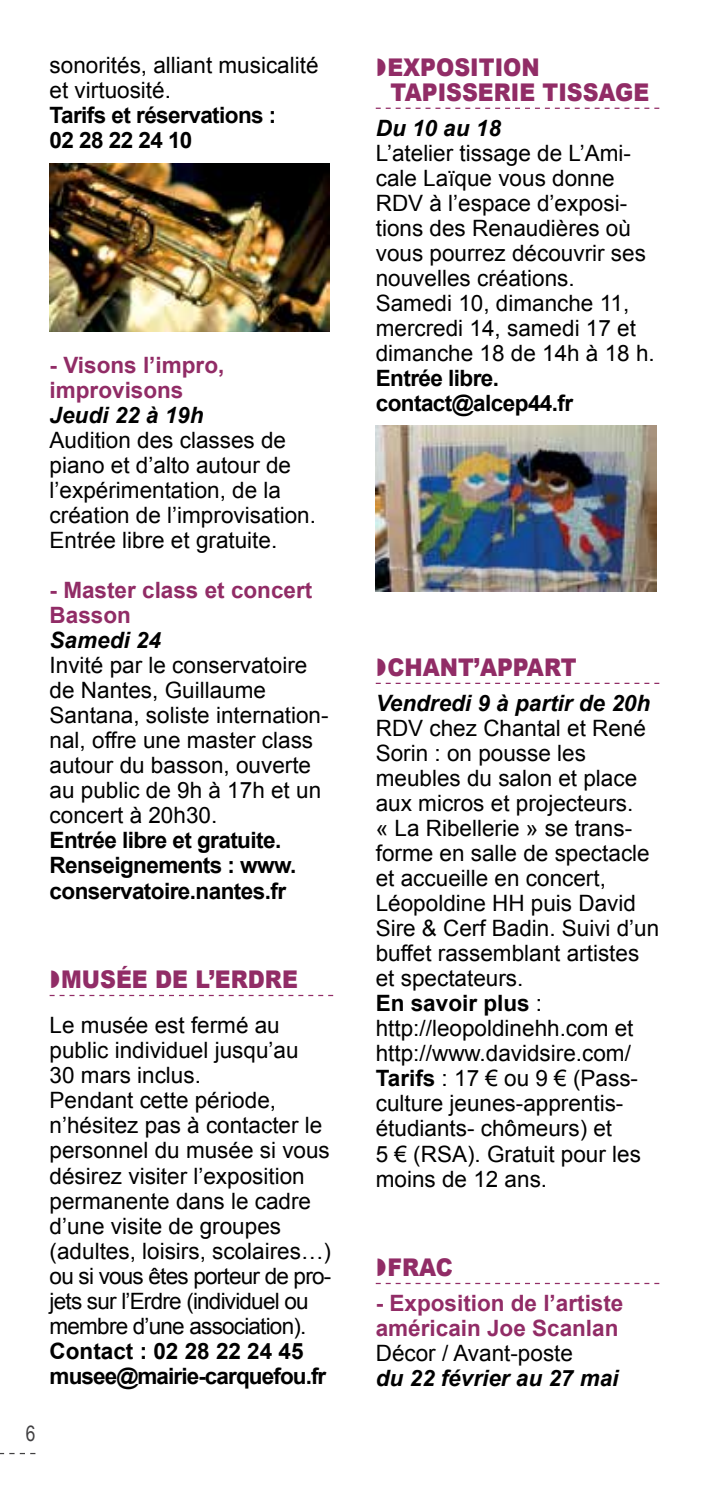
<style>
.page{position:relative;width:709px;height:1489px;background:#fff}
.page>*{position:absolute;margin:0;border:0;box-sizing:border-box;transform-origin:0 0}
.t1{font:900 24.5px/25px "Arial";color:#912c66;scale:.9 1}
.t2{font:22.5px/25px "Arial";color:#000}
.t3{font:700 22.5px/25px "Arial";letter-spacing:-.025em;color:#000}
.t4{font:700 22.5px/25px "Arial";color:#912c66}
.t5{font:italic 700 22.5px "Arial";color:#000}
.t6{font:21.25px "Arial Narrow";color:#414042}
.s1{font-weight:700}
</style>
<div class="page">
<svg style="left:0;top:1452px;width:35px;height:1px"></svg>
<svg style="left:50px;top:994px;width:283px;height:2px"></svg>
<svg style="left:376px;top:108px;width:283px;height:1px"></svg>
<svg style="left:376px;top:682px;width:283px;height:2px"></svg>
<svg style="left:376px;top:1282px;width:283px;height:1px"></svg>
<img style="left:50px;top:163px;width:279px;height:169px">
<img style="left:376px;top:426px;width:280px;height:165px">
<p class="t2" style="left:50px;top:53px;width:270px">sonorités, alliant musicalité et virtuosité.</p>
<p class="t3" style="left:50px;top:103px;width:228px">Tarifs et réservations :<br>02 28 22 24 10</p>
<p class="t4" style="left:50px;top:353px;width:176px">- Visons l’impro, improvisons</p>
<p class="t5" style="left:50px;top:400px;width:155px">Jeudi 22 à 19h</p>
<p class="t2" style="left:50px;top:428px;width:268px">Audition des classes de piano et d’alto autour de l’expérimentation, de la création de l’improvisation.<br>Entrée libre et gratuite.</p>
<p class="t4" style="left:50px;top:578px;width:264px">- Master class et concert<br>Basson</p>
<p class="t5" style="left:50px;top:625px;width:113px">Samedi 24</p>
<p class="t2" style="left:50px;top:653px;width:280px">Invité par le conservatoire de Nantes, Guillaume<br>Santana, soliste internation&shy;nal, offre une master class autour du basson, ouverte au public de 9h à 17h et un concert à 20h30.</p>
<p class="t3" style="left:50px;top:828px;width:248px">Entrée libre et gratuite.<br>Renseignements : www. conservatoire.nantes.fr</p>
<p class="t1" style="left:61px;top:965px;width:264px">MUSÉE DE L’ERDRE</p>
<p class="t2" style="left:50px;top:1013px;width:283px">Le musée est fermé au public individuel jusqu’au<br>30 mars inclus.<br>Pendant cette période, n’hésitez pas à contacter le personnel du musée si vous désirez visiter l’exposition permanente dans le cadre d’une visite de groupes (adultes, loisirs, scolaires…) ou si vous êtes porteur de pro&shy;jets sur l’Erdre (individuel ou membre d’une association).</p>
<p class="t3" style="left:50px;top:1338px;width:278px">Contact : 02 28 22 24 45 musee@mairie-carquefou.fr</p>
<p class="t6" style="left:26px;top:1418px;width:11px">6</p>
<p class="t1" style="left:387px;top:53px;width:292px">EXPOSITION<br>TAPISSERIE TISSAGE</p>
<p class="t5" style="left:376px;top:113px;width:127px">Du 10 au 18</p>
<p class="t2" style="left:376px;top:141px;width:280px">L’atelier tissage de L’Ami&shy;cale Laïque vous donne<br>RDV à l’espace d’exposi&shy;tions des Renaudières où vous pourrez découvrir ses nouvelles créations.<br>Samedi 10, dimanche 11, mercredi 14, samedi 17 et dimanche 18 de 14h à 18 h.</p>
<p class="t3" style="left:376px;top:366px;width:199px">Entrée libre. contact@alcep44.fr</p>
<p class="t1" style="left:387px;top:653px;width:212px">CHANT’APPART</p>
<p class="t5" style="left:376px;top:688px;width:276px">Vendredi 9 à partir de 20h</p>
<p class="t2" style="left:376px;top:716px;width:285px">RDV chez Chantal et René<br>Sorin : on pousse les meubles du salon et place aux micros et projecteurs.<br>« La Ribellerie » se trans&shy;forme en salle de spectacle et accueille en concert,<br>Léopoldine HH puis David<br>Sire &amp; Cerf Badin. Suivi d’un buffet rassemblant artistes et spectateurs.<br><span class="s1">En savoir plus</span> : http://leopoldinehh.com et http://www.davidsire.com/<br><span class="s1">Tarifs</span> : 17 € ou 9 € (Pass&shy;culture jeunes-apprentis&shy;étudiants- chômeurs) et<br>5 € (RSA). Gratuit pour les moins de 12 ans.</p>
<p class="t1" style="left:387px;top:1253px;width:74px">FRAC</p>
<p class="t4" style="left:376px;top:1291px;width:249px">- Exposition de l’artiste américain Joe Scanlan</p>
<p class="t2" style="left:376px;top:1341px;width:199px">Décor / Avant-poste</p>
<p class="t5" style="left:376px;top:1363px;width:244px">du 22 février au 27 mai</p>
</div>
